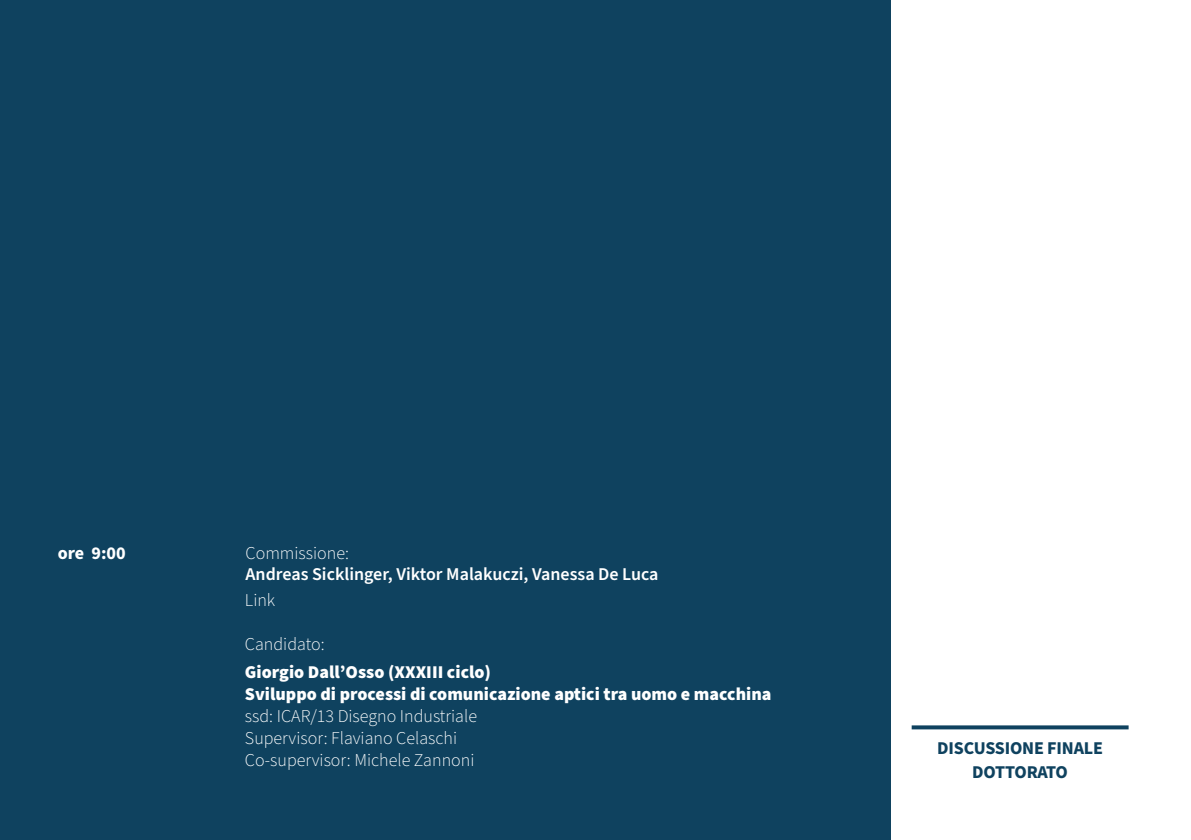
<style>
.page{position:relative;width:1191px;height:840px;background:#fff}
.page>*{position:absolute;margin:0;border:0;box-sizing:border-box;transform-origin:0 0}
.t1{font:300 18px/22px "Source Sans Pro";color:#fff}
.t2{font:900 18px/22px "Source Sans Pro";color:#fff}
.t3{font:600 18px "Source Sans Pro";color:#fff}
.t4{font:700 18px/24px "Source Sans Pro";letter-spacing:-.01em;color:#0f425f;text-align:center}
.t5{font:700 18px "Source Sans Pro";color:#fff}
</style>
<div class="page">
<svg style="left:911px;top:725px;width:217px;height:4px"></svg>
<div style="left:0;top:0;width:890px;height:839px;background:#0f425f"></div>
<p class="t5" style="left:58px;top:540px;width:69px">ore 9:00</p>
<p class="t1" style="left:245px;top:542px;width:105px">Commissione:</p>
<p class="t3" style="left:245px;top:561px;width:414px">Andreas Sicklinger, Viktor Malakuczi, Vanessa De Luca</p>
<p class="t1" style="left:245px;top:589px;width:32px">Link</p>
<p class="t1" style="left:245px;top:633px;width:81px">Candidato:</p>
<p class="t2" style="left:245px;top:661px;width:528px">Giorgio Dall’Osso (XXXIII ciclo)<br>Sviluppo di processi di comunicazione aptici tra uomo e macchina</p>
<p class="t1" style="left:245px;top:705px;width:233px">ssd: ICAR/13 Disegno Industriale<br>Supervisor: Flaviano Celaschi<br>Co-supervisor: Michele Zannoni</p>
<p class="t4" style="left:937px;top:735px;width:167px">DISCUSSIONE FINALE<br>DOTTORATO</p>
</div>
